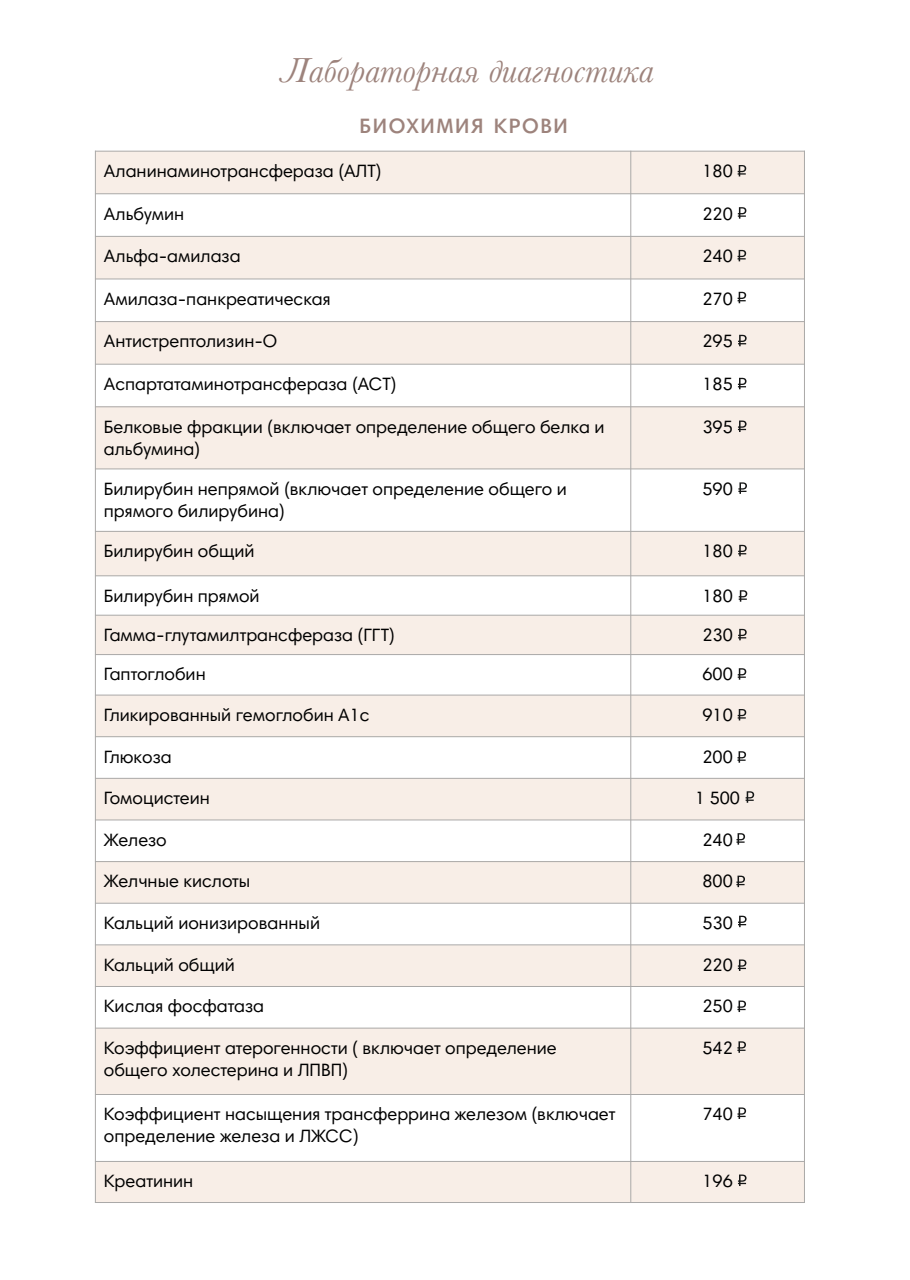
<style>
.page{position:relative;width:910px;height:1280px;background:#fff}
.page>*{position:absolute;margin:0;border:0;box-sizing:border-box;transform-origin:0 0}
.t1{font:italic 36px "Baskerville";color:#9d837c}
.t2{font:600 21px "Harmonia Sans Pro Cyr";letter-spacing:.075em;color:#9d837c}
.t3{font:18px/22px "Harmonia Sans Pro Cyr";color:#000}
</style>
<div class="page">
<div style="left:95px;top:151px;width:536px;height:43px;background:#f8eee7"></div>
<div style="left:631px;top:151px;width:173px;height:43px;background:#f8eee7"></div>
<div style="left:95px;top:236px;width:536px;height:43px;background:#f8eee7"></div>
<div style="left:631px;top:236px;width:173px;height:43px;background:#f8eee7"></div>
<div style="left:95px;top:322px;width:536px;height:42px;background:#f8eee7"></div>
<div style="left:631px;top:322px;width:173px;height:42px;background:#f8eee7"></div>
<div style="left:95px;top:407px;width:536px;height:62px;background:#f8eee7"></div>
<div style="left:631px;top:407px;width:173px;height:62px;background:#f8eee7"></div>
<div style="left:95px;top:531px;width:536px;height:45px;background:#f8eee7"></div>
<div style="left:631px;top:531px;width:173px;height:45px;background:#f8eee7"></div>
<div style="left:95px;top:615px;width:536px;height:39px;background:#f8eee7"></div>
<div style="left:631px;top:615px;width:173px;height:39px;background:#f8eee7"></div>
<div style="left:95px;top:695px;width:536px;height:42px;background:#f8eee7"></div>
<div style="left:631px;top:695px;width:173px;height:42px;background:#f8eee7"></div>
<div style="left:95px;top:778px;width:536px;height:42px;background:#f8eee7"></div>
<div style="left:631px;top:778px;width:173px;height:42px;background:#f8eee7"></div>
<div style="left:95px;top:861px;width:536px;height:42px;background:#f8eee7"></div>
<div style="left:631px;top:861px;width:173px;height:42px;background:#f8eee7"></div>
<div style="left:95px;top:945px;width:536px;height:41px;background:#f8eee7"></div>
<div style="left:631px;top:945px;width:173px;height:41px;background:#f8eee7"></div>
<div style="left:95px;top:1028px;width:536px;height:66px;background:#f8eee7"></div>
<div style="left:631px;top:1028px;width:173px;height:66px;background:#f8eee7"></div>
<div style="left:95px;top:1161px;width:536px;height:41px;background:#f8eee7"></div>
<div style="left:631px;top:1161px;width:173px;height:41px;background:#f8eee7"></div>
<hr style="left:95px;top:151px;width:1px;height:1052px;background:#aaa9a8">
<hr style="left:630px;top:151px;width:1px;height:1052px;background:#aaa9a8">
<hr style="left:804px;top:151px;width:1px;height:1052px;background:#aaa9a8">
<hr style="left:95px;top:1202px;width:710px;height:1px;background:#aaa9a8">
<hr style="left:95px;top:1161px;width:710px;height:1px;background:#aaa9a8">
<hr style="left:95px;top:1094px;width:710px;height:1px;background:#aaa9a8">
<hr style="left:95px;top:1028px;width:710px;height:1px;background:#aaa9a8">
<hr style="left:95px;top:986px;width:710px;height:1px;background:#aaa9a8">
<hr style="left:95px;top:944px;width:710px;height:1px;background:#aaa9a8">
<hr style="left:95px;top:903px;width:710px;height:1px;background:#aaa9a8">
<hr style="left:95px;top:861px;width:710px;height:1px;background:#aaa9a8">
<hr style="left:95px;top:819px;width:710px;height:1px;background:#aaa9a8">
<hr style="left:95px;top:778px;width:710px;height:1px;background:#aaa9a8">
<hr style="left:95px;top:736px;width:710px;height:1px;background:#aaa9a8">
<hr style="left:95px;top:695px;width:710px;height:1px;background:#aaa9a8">
<hr style="left:95px;top:654px;width:710px;height:1px;background:#aaa9a8">
<hr style="left:95px;top:615px;width:710px;height:1px;background:#aaa9a8">
<hr style="left:95px;top:575px;width:710px;height:1px;background:#aaa9a8">
<hr style="left:95px;top:531px;width:710px;height:1px;background:#aaa9a8">
<hr style="left:95px;top:468px;width:710px;height:1px;background:#aaa9a8">
<hr style="left:95px;top:406px;width:710px;height:1px;background:#aaa9a8">
<hr style="left:95px;top:364px;width:710px;height:1px;background:#aaa9a8">
<hr style="left:95px;top:321px;width:710px;height:1px;background:#aaa9a8">
<hr style="left:95px;top:279px;width:710px;height:1px;background:#aaa9a8">
<hr style="left:95px;top:236px;width:710px;height:1px;background:#aaa9a8">
<hr style="left:95px;top:193px;width:710px;height:1px;background:#aaa9a8">
<hr style="left:95px;top:151px;width:710px;height:1px;background:#aaa9a8">
<svg style="left:738px;top:165px;width:8px;height:11px"></svg>
<svg style="left:738px;top:207px;width:8px;height:12px"></svg>
<svg style="left:738px;top:250px;width:8px;height:11px"></svg>
<svg style="left:738px;top:292px;width:8px;height:11px"></svg>
<svg style="left:738px;top:335px;width:9px;height:11px"></svg>
<svg style="left:738px;top:378px;width:8px;height:11px"></svg>
<svg style="left:738px;top:420px;width:8px;height:12px"></svg>
<svg style="left:738px;top:482px;width:9px;height:12px"></svg>
<svg style="left:738px;top:545px;width:9px;height:11px"></svg>
<svg style="left:739px;top:590px;width:8px;height:12px"></svg>
<svg style="left:737px;top:751px;width:9px;height:12px"></svg>
<svg style="left:737px;top:1107px;width:9px;height:12px"></svg>
<svg style="left:738px;top:1174px;width:8px;height:12px"></svg>
<svg style="left:738px;top:629px;width:9px;height:11px"></svg>
<svg style="left:738px;top:959px;width:8px;height:12px"></svg>
<svg style="left:746px;top:791px;width:8px;height:12px"></svg>
<svg style="left:738px;top:668px;width:8px;height:12px"></svg>
<svg style="left:737px;top:1000px;width:9px;height:12px"></svg>
<svg style="left:736px;top:833px;width:9px;height:12px"></svg>
<svg style="left:738px;top:709px;width:8px;height:11px"></svg>
<svg style="left:737px;top:1041px;width:9px;height:12px"></svg>
<svg style="left:736px;top:876px;width:9px;height:11px"></svg>
<svg style="left:738px;top:916px;width:9px;height:11px"></svg>
<h1 class="t1" style="left:279px;top:58px;width:376px">Лабораторная диагностика</h1>
<p class="t2" style="left:360px;top:118px;width:210px">БИОХИМИЯ КРОВИ</p>
<p class="t3" style="left:104px;top:162px;width:279px">Аланинаминотрансфераза (АЛТ)</p>
<p class="t3" style="left:702px;top:162px;width:32px">180</p>
<p class="t3" style="left:104px;top:204px;width:82px">Альбумин</p>
<p class="t3" style="left:702px;top:204px;width:32px">220</p>
<p class="t3" style="left:104px;top:247px;width:138px">Альфа-амилаза</p>
<p class="t3" style="left:702px;top:247px;width:32px">240</p>
<p class="t3" style="left:104px;top:290px;width:228px">Амилаза-панкреатическая</p>
<p class="t3" style="left:702px;top:290px;width:32px">270</p>
<p class="t3" style="left:104px;top:332px;width:175px">Антистрептолизин-О</p>
<p class="t3" style="left:702px;top:332px;width:32px">295</p>
<p class="t3" style="left:104px;top:375px;width:294px">Аспартатаминотрансфераза (АСТ)</p>
<p class="t3" style="left:702px;top:375px;width:32px">185</p>
<p class="t3" style="left:104px;top:417px;width:502px">Белковые фракции (включает определение общего белка и альбумина)</p>
<p class="t3" style="left:702px;top:417px;width:32px">395</p>
<p class="t3" style="left:104px;top:480px;width:465px">Билирубин непрямой (включает определение общего и прямого билирубина)</p>
<p class="t3" style="left:702px;top:480px;width:32px">590</p>
<p class="t3" style="left:104px;top:542px;width:152px">Билирубин общий</p>
<p class="t3" style="left:702px;top:542px;width:32px">180</p>
<p class="t3" style="left:104px;top:586px;width:157px">Билирубин прямой</p>
<p class="t3" style="left:702px;top:586px;width:32px">180</p>
<p class="t3" style="left:104px;top:626px;width:293px">Гамма-глутамилтрансфераза (ГГТ)</p>
<p class="t3" style="left:702px;top:626px;width:32px">230</p>
<p class="t3" style="left:104px;top:665px;width:103px">Гаптоглобин</p>
<p class="t3" style="left:702px;top:665px;width:32px">600</p>
<p class="t3" style="left:104px;top:706px;width:267px">Гликированный гемоглобин А1с</p>
<p class="t3" style="left:702px;top:706px;width:32px">910</p>
<p class="t3" style="left:104px;top:747px;width:69px">Глюкоза</p>
<p class="t3" style="left:702px;top:747px;width:32px">200</p>
<p class="t3" style="left:104px;top:789px;width:107px">Гомоцистеин</p>
<p class="t3" style="left:695px;top:789px;width:46px">1 500</p>
<p class="t3" style="left:104px;top:831px;width:64px">Железо</p>
<p class="t3" style="left:702px;top:831px;width:32px">240</p>
<p class="t3" style="left:104px;top:872px;width:148px">Желчные кислоты</p>
<p class="t3" style="left:702px;top:872px;width:32px">800</p>
<p class="t3" style="left:104px;top:914px;width:218px">Кальций ионизированный</p>
<p class="t3" style="left:702px;top:914px;width:32px">530</p>
<p class="t3" style="left:104px;top:955px;width:133px">Кальций общий</p>
<p class="t3" style="left:702px;top:955px;width:32px">220</p>
<p class="t3" style="left:104px;top:997px;width:162px">Кислая фосфатаза</p>
<p class="t3" style="left:702px;top:997px;width:32px">250</p>
<p class="t3" style="left:104px;top:1039px;width:454px">Коэффициент атерогенности ( включает определение общего холестерина и ЛПВП)</p>
<p class="t3" style="left:702px;top:1039px;width:32px">542</p>
<p class="t3" style="left:104px;top:1105px;width:513px">Коэффициент насыщения трансферрина железом (включает определение железа и ЛЖСС)</p>
<p class="t3" style="left:702px;top:1105px;width:32px">740</p>
<p class="t3" style="left:104px;top:1172px;width:91px">Креатинин</p>
<p class="t3" style="left:702px;top:1172px;width:32px">196</p>
</div>
